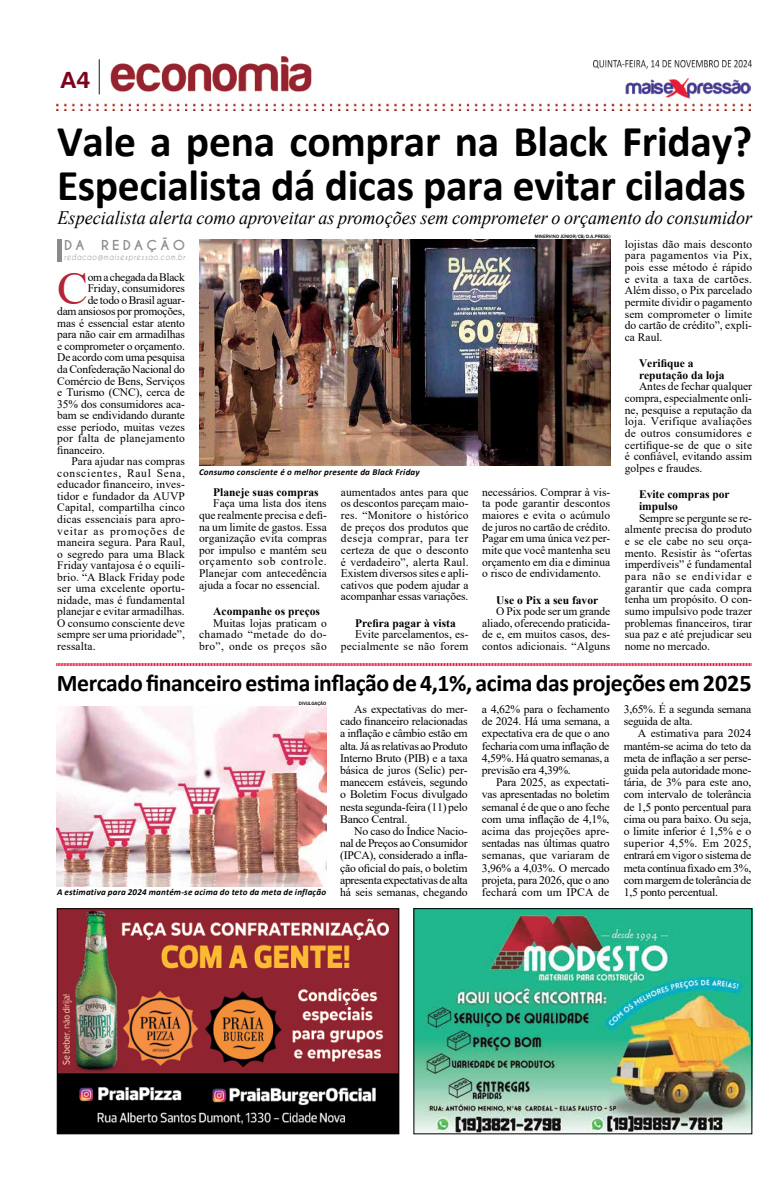
<style>
.page{position:relative;width:780px;height:1191px;background:#fff}
.page>*{position:absolute;margin:0;border:0;box-sizing:border-box;transform-origin:0 0}
.t1{font:46.2px "Times New Roman";color:#b32436}
.t2{font:700 44px/44px "Calibri";letter-spacing:-.01em;color:#000}
.t3{font:700 24px "Calibri";letter-spacing:-.015em;color:#000}
.t4{font:24px "Harabara";color:#7c041b}
.t5{font:italic 19px "Times New Roman";color:#000;scale:.95 1}
.t6{font:700 12.9px "Caviar Dreams";letter-spacing:.24em;color:#8b8b8b;scale:1.04 1}
.t7{font:11.5px/12.2px "Times New Roman";color:#000;text-align:justify}
.t8{font:700 11.5px/11.7px "Times New Roman";color:#000}
.t9{font:11.5px/12.2px "Times New Roman";letter-spacing:-.02em;color:#000}
.t10{font:11.5px "Times New Roman";letter-spacing:.02em;color:#000}
.t11{font:11.5px "Times New Roman";letter-spacing:.065em;color:#000}
.t12{font:11.5px "Times New Roman";letter-spacing:.075em;color:#000}
.t13{font:11.5px "Times New Roman";letter-spacing:-.025em;color:#000}
.t14{font:italic 700 9px "Calibri";letter-spacing:.02em;color:#000}
.t15{font:italic 8.3px "Caviar Dreams";letter-spacing:.11em;color:#8b8b8b;scale:.83 1}
.t16{font:500 4.9px "Franklin Gothic";color:#000}
</style>
<div class="page">
<img style="left:57px;top:57px;width:693px;height:53px">
<img style="left:593px;top:61px;width:158px;height:7px">
<img style="left:59px;top:910px;width:338px;height:222px">
<div style="left:57px;top:908px;width:342px;height:226px;border:1px solid #000"></div>
<img style="left:415px;top:910px;width:335px;height:222px">
<div style="left:413px;top:908px;width:339px;height:226px;border:1px solid #000"></div>
<img style="left:199px;top:239px;width:411px;height:227px">
<svg style="left:56px;top:663px;width:695px;height:3px;background:#ee687c"></svg>
<img style="left:57px;top:706px;width:269px;height:180px">
<hr style="left:58px;top:239px;width:4px;height:23px;background:#8b8b8b">
<h3 class="t4" style="left:60px;top:68px;width:31px">A4</h3>
<h2 class="t2" style="left:57px;top:119px;width:696px">Vale a pena comprar na Black Friday?<br>Especialista dá dicas para evitar ciladas</h2>
<p class="t16" style="left:534px;top:233px;width:77px">MINERVINO JÚNIOR/CB/D.A.PRESS)</p>
<h3 class="t5" style="left:58px;top:204px;width:732px">Especialista alerta como aproveitar as promoções sem comprometer o orçamento do consumidor</h3>
<p class="t6" style="left:64px;top:237px;width:21px">DA</p>
<p class="t6" style="left:101px;top:237px;width:82px">REDAÇÃO</p>
<p class="t15" style="left:64px;top:252px;width:147px">redacao@maisexpressao.com.br</p>
<p class="t7" style="left:624px;top:237px;width:129px;line-height:11.7px">lojistas dão mais desconto para pagamentos via Pix, pois esse método é rápido e evita a taxa de cartões.<br>Além disso, o Pix parcelado permite dividir o pagamento sem comprometer o limite do cartão de crédito”, expli&shy;ca Raul.</p>
<p class="t8" style="left:639px;top:357px;width:87px">Verifique a reputação da loja</p>
<p class="t7" style="left:624px;top:380px;width:129px;line-height:11.7px;text-indent:14px">Antes de fechar qualquer compra, especialmente onli&shy;ne, pesquise a reputação da loja. Verifique avaliações de outros consumidores e certifique-se de que o site é confiável, evitando assim golpes e fraudes.</p>
<p class="t8" style="left:639px;top:488px;width:92px">Evite compras por impulso</p>
<p class="t7" style="left:624px;top:511px;width:129px;line-height:11.7px;text-indent:14px">Sempre se pergunte se re&shy;almente precisa do produto e se ele cabe no seu orça&shy;mento. Resistir às “ofertas imperdíveis” é fundamental para não se endividar e garantir que cada compra tenha um propósito. O con&shy;sumo impulsivo pode trazer problemas financeiros, tirar sua paz e até prejudicar seu nome no mercado.</p>
<h1 class="t1" style="left:57px;top:256px;width:32px">C</h1>
<p class="t13" style="left:88px;top:269px;width:99px">om a chegada da Black</p>
<p class="t7" style="left:88px;top:282px;width:99px">Friday, consumidores</p>
<p class="t9" style="left:88px;top:293px;width:99px">de todo o Brasil aguar-</p>
<p class="t9" style="left:57px;top:305px;width:129px">dam ansiosos por promoções,</p>
<p class="t7" style="left:57px;top:316px;width:129px">mas é essencial estar atento</p>
<p class="t7" style="left:57px;top:328px;width:129px">para não cair em armadilhas</p>
<p class="t7" style="left:57px;top:339px;width:129px">e comprometer o orçamento.</p>
<p class="t7" style="left:57px;top:351px;width:129px">De acordo com uma pesquisa</p>
<p class="t9" style="left:57px;top:363px;width:129px">da Confederação Nacional do</p>
<p class="t7" style="left:57px;top:374px;width:129px">Comércio de Bens, Serviços</p>
<p class="t7" style="left:57px;top:386px;width:129px">e Turismo (CNC), cerca de</p>
<p class="t7" style="left:57px;top:397px;width:129px">35% dos consumidores aca-</p>
<p class="t7" style="left:57px;top:409px;width:129px">bam se endividando durante</p>
<p class="t7" style="left:57px;top:420px;width:129px">esse período, muitas vezes</p>
<p class="t10" style="left:57px;top:430px;width:129px">por falta de planejamento</p>
<p class="t7" style="left:57px;top:443px;width:49px">financeiro.</p>
<p class="t7" style="left:71px;top:455px;width:115px">Para ajudar nas compras</p>
<p class="t11" style="left:57px;top:465px;width:129px">conscientes, Raul Sena,</p>
<p class="t7" style="left:57px;top:478px;width:129px">educador financeiro, inves-</p>
<p class="t7" style="left:57px;top:489px;width:129px">tidor e fundador da AUVP</p>
<p class="t7" style="left:57px;top:501px;width:129px">Capital, compartilha cinco</p>
<p class="t7" style="left:57px;top:512px;width:129px">dicas essenciais para apro-</p>
<p class="t12" style="left:57px;top:522px;width:129px">veitar as promoções de</p>
<p class="t7" style="left:57px;top:536px;width:129px">maneira segura. Para Raul,</p>
<p class="t7" style="left:57px;top:547px;width:129px">o segredo para uma Black</p>
<p class="t7" style="left:57px;top:559px;width:129px">Friday vantajosa é o equilí-</p>
<p class="t7" style="left:57px;top:570px;width:129px">brio. “A Black Friday pode</p>
<p class="t7" style="left:57px;top:582px;width:129px">ser uma excelente oportu-</p>
<p class="t7" style="left:57px;top:593px;width:129px">nidade, mas é fundamental</p>
<p class="t7" style="left:57px;top:605px;width:129px">planejar e evitar armadilhas.</p>
<p class="t7" style="left:57px;top:616px;width:129px">O consumo consciente deve</p>
<p class="t7" style="left:57px;top:628px;width:129px">sempre ser uma prioridade”,</p>
<p class="t7" style="left:57px;top:639px;width:40px">ressalta.</p>
<p class="t14" style="left:199px;top:465px;width:222px">Consumo consciente é o melhor presente da Black Friday</p>
<p class="t7" style="left:341px;top:485px;width:129px;line-height:11.6px">aumentados antes para que os descontos pareçam maio&shy;res. “Monitore o histórico de preços dos produtos que deseja comprar, para ter certeza de que o desconto é verdadeiro”, alerta Raul.<br>Existem diversos sites e apli&shy;cativos que podem ajudar a acompanhar essas variações.</p>
<p class="t8" style="left:355px;top:616px;width:102px">Prefira pagar à vista</p>
<p class="t7" style="left:341px;top:628px;width:129px;line-height:11.6px;text-align:right">Evite parcelamentos, es&shy;pecialmente se não forem</p>
<p class="t7" style="left:482px;top:486px;width:130px;line-height:11.6px">necessários. Comprar à vis&shy;ta pode garantir descontos maiores e evita o acúmulo de juros no cartão de crédito.<br>Pagar em uma única vez per&shy;mite que você mantenha seu orçamento em dia e diminua o risco de endividamento.</p>
<p class="t8" style="left:496px;top:593px;width:103px">Use o Pix a seu favor</p>
<p class="t7" style="left:482px;top:605px;width:130px;line-height:11.6px;text-indent:14px">O Pix pode ser um grande aliado, oferecendo praticida&shy;de e, em muitos casos, des&shy;contos adicionais. “Alguns</p>
<p class="t8" style="left:213px;top:485px;width:107px">Planeje suas compras</p>
<p class="t7" style="left:199px;top:497px;width:129px;line-height:11.6px;text-indent:14px">Faça uma lista dos itens que realmente precisa e defi&shy;na um limite de gastos. Essa organização evita compras por impulso e mantém seu orçamento sob controle.<br>Planejar com antecedência ajuda a focar no essencial.</p>
<p class="t8" style="left:213px;top:605px;width:108px">Acompanhe os preços</p>
<p class="t7" style="left:199px;top:616px;width:129px;line-height:11.6px;text-indent:14px">Muitas lojas praticam o chamado “metade do do&shy;bro”, onde os preços são</p>
<h3 class="t3" style="left:57px;top:665px;width:696px">Mercado financeiro estima inflação de 4,1%, acima das projeções em 2025</h3>
<p class="t7" style="left:340px;top:703px;width:129px;text-indent:14px">As expectativas do mer&shy;cado financeiro relacionadas a inflação e câmbio estão em alta. Já as relativas ao Produto Interno Bruto (PIB) e a taxa básica de juros (Selic) per&shy;manecem estáveis, segundo o Boletim Focus divulgado nesta segunda-feira (11) pelo Banco Central.</p>
<p class="t7" style="left:340px;top:824px;width:129px;text-indent:14px">No caso do Índice Nacio&shy;nal de Preços ao Consumidor (IPCA), considerado a infla&shy;ção oficial do país, o boletim apresenta expectativas de alta há seis semanas, chegando</p>
<p class="t16" style="left:299px;top:700px;width:29px">DIVULGAÇÃO</p>
<p class="t9" style="left:623px;top:702px;width:129px">3,65%. É a segunda semana seguida de alta.</p>
<p class="t7" style="left:623px;top:727px;width:129px;text-indent:14px">A estimativa para 2024 mantém-se acima do teto da meta de inflação a ser perse&shy;guida pela autoridade mone&shy;tária, de 3% para este ano, com intervalo de tolerância de 1,5 ponto percentual para cima ou para baixo. Ou seja, o limite inferior é 1,5% e o superior 4,5%. Em 2025, entrará em vigor o sistema de meta contínua fixado em 3%, com margem de tolerância de 1,5 ponto percentual.</p>
<p class="t7" style="left:482px;top:703px;width:129px">a 4,62% para o fechamento de 2024. Há uma semana, a expectativa era de que o ano fecharia com uma inflação de 4,59%. Há quatro semanas, a previsão era 4,39%.</p>
<p class="t7" style="left:482px;top:776px;width:129px;text-indent:14px">Para 2025, as expectati&shy;vas apresentadas no boletim semanal é de que o ano feche com uma inflação de 4,1%, acima das projeções apre&shy;sentadas nas últimas quatro semanas, que variaram de 3,96% a 4,03%. O mercado projeta, para 2026, que o ano fechará com um IPCA de</p>
<p class="t14" style="left:57px;top:885px;width:270px">A estimativa para 2024 mantém-se acima do teto da meta de inflação</p>
</div>
